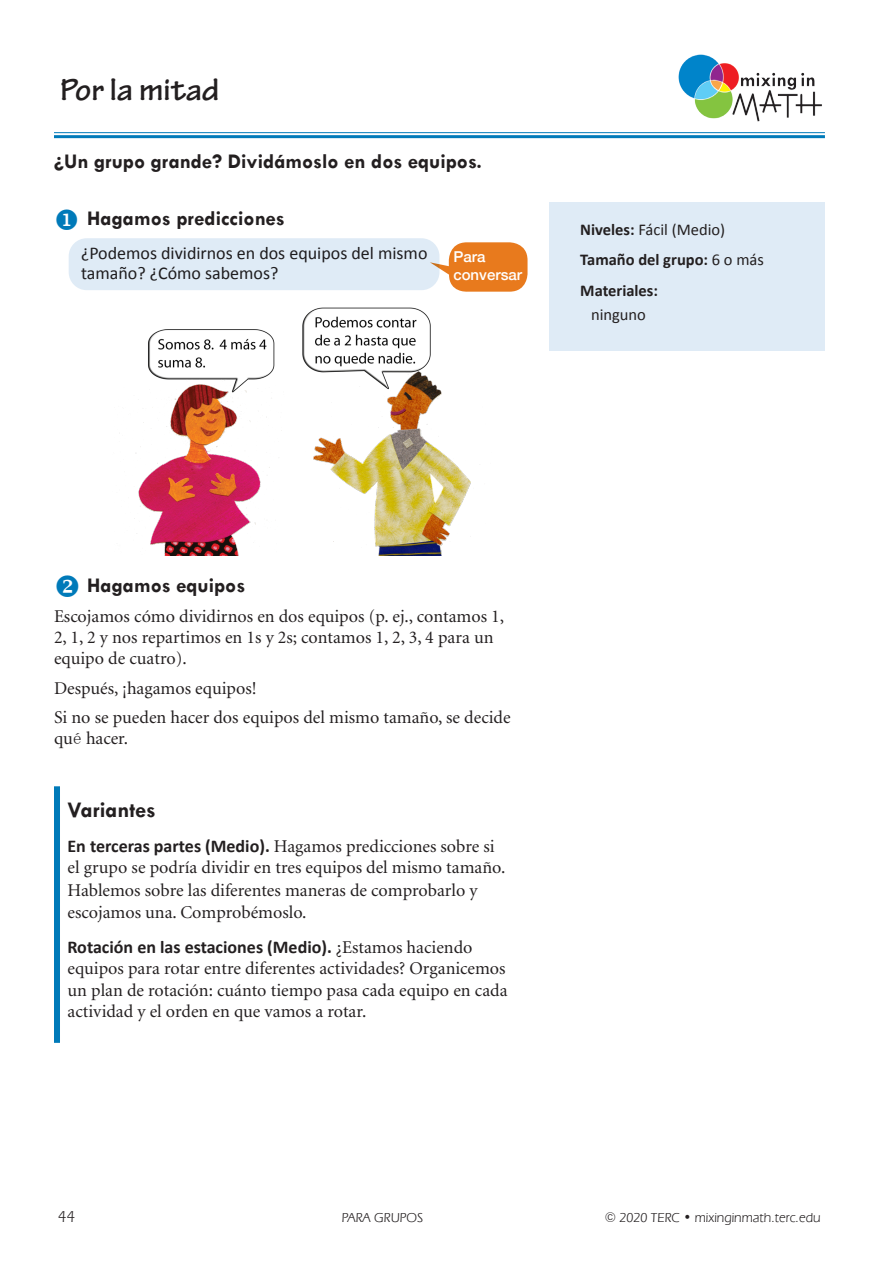
<style>
.page{position:relative;width:893px;height:1263px;background:#fff}
.page>*{position:absolute;margin:0;border:0;box-sizing:border-box;transform-origin:0 0}
.t1{font:700 33px "Tekton Pro";color:#231f20}
.Variations_Head{font:700 22.5px "Tw Cen";color:#231f20}
.Heading_2{font:700 21px "Tw Cen";color:#231f20}
.Steps_head{font:700 21px "Tw Cen";color:#231f20}
.Variations_text{font:18px/21.9px "Minion";color:#231f20}
.Text_body{font:18px/21px "Minion";color:#231f20}
.talk_about{font:18px/20.2px "Calibri";color:#231f20}
.box_head{font:700 16.5px "Calibri";color:#231f20}
.box_head-2{font:16.5px "Calibri";color:#231f20}
.box_list_-_materials{font:16.5px "Calibri";color:#231f20}
.t2{font:16.5px "Eras IT Cby BT";color:#231f20}
.talk_about_bubble{font:500 15px/18px "Helvetica Neue";color:#fff}
.t3{font:13.5px "Eras IT Cby BT";color:#231f20}
.s1{color:#007ab9}
.s2{font-weight:700}
.s3{font-weight:400}
.s4{font-family:"MS Mincho"}
.s5{font-family:"Calibri";font-weight:700}
</style>
<div class="page">
<hr style="left:54px;top:132px;width:771px;height:1px;background:#007ab9">
<hr style="left:54px;top:135px;width:771px;height:3px;background:#007ab9">
<img style="left:679px;top:54px;width:143px;height:68px">
<div style="left:549px;top:202px;width:276px;height:149px;background:#dfebf6"></div>
<div style="left:54px;top:786px;width:6px;height:257px;background:#007ab9"></div>
<img style="left:134px;top:307px;width:337px;height:248px">
<svg style="left:430px;top:242px;width:98px;height:50px"></svg>
<div style="left:69px;top:238px;width:370px;height:52px;background:#dfebf6;border-radius:18px"></div>
<h1 class="t1" style="left:60px;top:70px;width:161px">Por la mitad</h1>
<p class="Heading_2" style="left:54px;top:149px;width:429px">¿Un grupo grande? Dividámoslo en dos equipos.</p>
<p class="Steps_head" style="left:54px;top:206px;width:232px"><span class="s1">◆</span> Hagamos predicciones</p>
<p class="talk_about" style="left:81px;top:243px;width:348px">¿Podemos dividirnos en dos equipos del mismo tamaño? ¿Cómo sabemos?</p>
<p class="talk_about_bubble" style="left:453px;top:246px;width:70px">Para conversar</p>
<p class="box_head-2" style="left:580px;top:219px;width:146px"><span class="s2">Niveles:</span> Fácil (Medio)</p>
<p class="box_head" style="left:580px;top:249px;width:185px">Tamaño del grupo: <span class="s3">6 o más</span></p>
<p class="box_head" style="left:580px;top:280px;width:79px">Materiales:</p>
<p class="box_list_-_materials" style="left:591px;top:304px;width:56px">ninguno</p>
<p class="Steps_head" style="left:54px;top:573px;width:193px"><span class="s1">❖</span> Hagamos equipos</p>
<p class="Text_body" style="left:54px;top:606px;width:452px">Escojamos cómo dividirnos en dos equipos (p. ej., contamos 1,<br>2, 1, 2 y nos repartimos en 1s y 2s; contamos 1, 2, 3, 4 para un equipo de cuatro).</p>
<p class="Text_body" style="left:54px;top:678px;width:204px">Después, ¡hagamos equipos!</p>
<p class="Text_body" style="left:54px;top:708px;width:458px">Si no se pueden hacer dos equipos del mismo tamaño, se decide qu<span class="s4">é</span> hacer.</p>
<p class="Variations_Head" style="left:68px;top:796px;width:90px">Variantes</p>
<p class="Variations_text" style="left:68px;top:836px;width:439px"><span class="s5">En terceras partes (Medio).</span> Hagamos predicciones sobre si el grupo se podría dividir en tres equipos del mismo tamaño.<br>Hablemos sobre las diferentes maneras de comprobarlo y escojamos una. Comprobémoslo.</p>
<p class="Variations_text" style="left:68px;top:937px;width:442px"><span class="s5">Rotación en las estaciones (Medio).</span> ¿Estamos haciendo equipos para rotar entre diferentes actividades? Organicemos un plan de rotación: cuánto tiempo pasa cada equipo en cada actividad y el orden en que vamos a rotar.</p>
<p class="t2" style="left:58px;top:1206px;width:19px">44</p>
<p class="t3" style="left:342px;top:1209px;width:83px">PARA GRUPOS</p>
<p class="t3" style="left:605px;top:1209px;width:217px">© 2020 TERC • mixinginmath.terc.edu</p>
</div>
